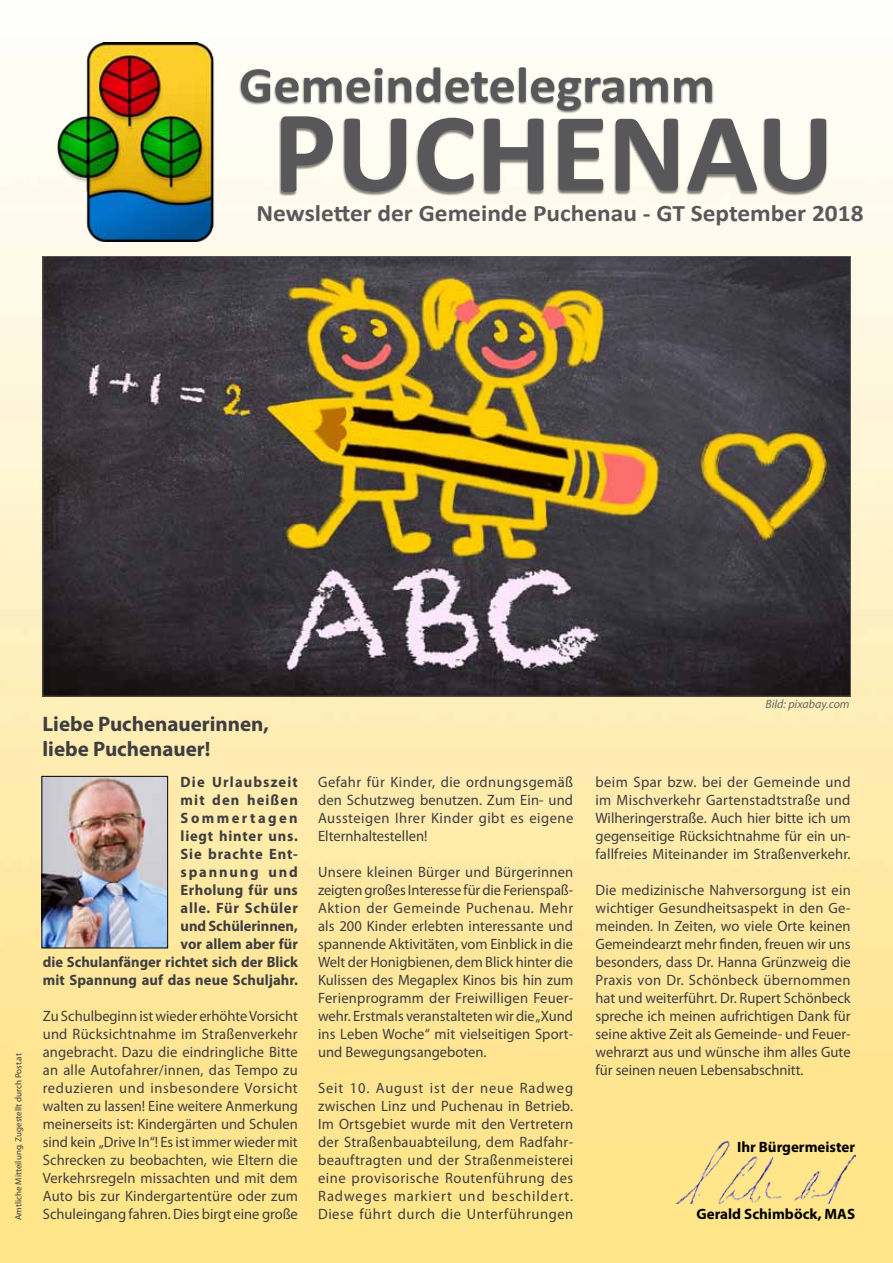
<style>
.page{position:relative;width:893px;height:1263px;background:#fff}
.page>*{position:absolute;margin:0;border:0;box-sizing:border-box;transform-origin:0 0}
.t1{font:700 113.4px "Calibri";letter-spacing:-.01em;color:#58585a;scale:1.05 1}
.t2{font:700 50.55px "Calibri";color:#58585a;scale:1.07 1}
.t3{font:700 23.7px "Calibri";color:#58585a;scale:1.07 1}
.t4{font:700 21px/25.2px "Myriad Pro";color:#3e3d40}
.t5{font:15px/18px "Myriad Pro";letter-spacing:.005em;color:#3e3d40;text-align:justify}
.t6{font:700 15px/18px "Myriad Pro";letter-spacing:.03em;color:#3e3d40;text-align:right}
.t7{font:700 15px "Myriad Pro";color:#000}
.t8{font:italic 12px "Myriad Pro";color:#646567}
.t9{font:9px "Myriad Pro";color:#3e3d40}
.s1{font-size:119.4px}
</style>
<div class="page">
<img style="left:0;top:42px;width:893px;height:1221px">
<img style="left:57px;top:43px;width:165px;height:198px">
<div style="left:239px;top:66px;width:475px;height:48px;background:#000;opacity:.5"></div>
<div style="left:279px;top:116px;width:549px;height:80px;background:#000;opacity:.5"></div>
<img style="left:44px;top:778px;width:122px;height:168px">
<div style="left:42px;top:776px;width:126px;height:172px;border:1px solid #000"></div>
<img style="left:657px;top:1140px;width:198px;height:64px">
<img style="left:45px;top:258px;width:804px;height:436px">
<h2 class="t2" style="left:239px;top:49px;width:446px">Gemeindetelegramm</h2>
<h1 class="t1" style="left:273px;top:73px;width:536px"><span class="s1">P</span>UCHENAU</h1>
<h3 class="t3" style="left:257px;top:196px;width:569px">Newsletter der Gemeinde Puchenau - GT September 2018</h3>
<p class="t9" style="left:13px;top:1220px;width:168px;rotate:-90deg">Amtliche Mitteilung. Zugestellt durch Post.at</p>
<h3 class="t4" style="left:43px;top:711px;width:228px">Liebe Puchenauerinnen, liebe Puchenauer!</h3>
<p class="t6" style="left:43px;top:773px;width:257px">Die Urlaubszeit<br>mit den heißen<br>Sommertagen<br>liegt hinter uns.<br>Sie brachte Ent-<br>spannung und<br>Erholung für uns<br>alle. Für Schüler<br>und Schülerinnen,<br>vor allem aber für<br>die Schulanfänger richtet sich der Blick mit Spannung auf das neue Schuljahr.</p>
<p class="t5" style="left:43px;top:1007px;width:257px">Zu Schulbeginn ist wieder erhöhte Vorsicht und Rücksichtnahme im Straßenverkehr angebracht. Dazu die eindringliche Bitte an alle Autofahrer/innen, das Tempo zu reduzieren und insbesondere Vorsicht walten zu lassen! Eine weitere Anmerkung meinerseits ist: Kindergärten und Schulen sind kein „Drive In“! Es ist immer wieder mit Schrecken zu beobachten, wie Eltern die Verkehrsregeln missachten und mit dem Auto bis zur Kindergartentüre oder zum Schuleingang fahren. Dies birgt eine große</p>
<p class="t5" style="left:318px;top:773px;width:257px">Gefahr für Kinder, die ordnungsgemäß den Schutzweg benutzen. Zum Ein- und Aussteigen Ihrer Kinder gibt es eigene Elternhaltestellen!</p>
<p class="t5" style="left:318px;top:863px;width:257px">Unsere kleinen Bürger und Bürgerinnen zeigten großes Interesse für die Ferienspaß-Aktion der Gemeinde Puchenau. Mehr als 200 Kinder erlebten interessante und spannende Aktivitäten, vom Einblick in die Welt der Honigbienen, dem Blick hinter die Kulissen des Megaplex Kinos bis hin zum Ferienprogramm der Freiwilligen Feuer&shy;wehr. Erstmals veranstalteten wir die „Xund ins Leben Woche“ mit vielseitigen Sport&shy;und Bewegungsangeboten.</p>
<p class="t5" style="left:318px;top:1079px;width:257px">Seit 10. August ist der neue Radweg zwischen Linz und Puchenau in Betrieb.<br>Im Ortsgebiet wurde mit den Vertretern der Straßenbauabteilung, dem Radfahr&shy;beauftragten und der Straßenmeisterei eine provisorische Routenführung des Radweges markiert und beschildert.<br>Diese führt durch die Unterführungen</p>
<p class="t8" style="left:766px;top:697px;width:86px">Bild: pixabay.com</p>
<p class="t5" style="left:596px;top:773px;width:257px">beim Spar bzw. bei der Gemeinde und im Mischverkehr Gartenstadtstraße und Wilheringerstraße. Auch hier bitte ich um gegenseitige Rücksichtnahme für ein un&shy;fallfreies Miteinander im Straßenverkehr.</p>
<p class="t5" style="left:596px;top:881px;width:257px">Die medizinische Nahversorgung ist ein wichtiger Gesundheitsaspekt in den Ge&shy;meinden. In Zeiten, wo viele Orte keinen Gemeindearzt mehr finden, freuen wir uns besonders, dass Dr. Hanna Grünzweig die Praxis von Dr. Schönbeck übernommen hat und weiterführt. Dr. Rupert Schönbeck spreche ich meinen aufrichtigen Dank für seine aktive Zeit als Gemeinde- und Feuer&shy;wehrarzt aus und wünsche ihm alles Gute für seinen neuen Lebensabschnitt.</p>
<p class="t7" style="left:737px;top:1138px;width:120px">Ihr Bürgermeister</p>
<p class="t7" style="left:696px;top:1204px;width:160px">Gerald Schimböck, MAS</p>
</div>
